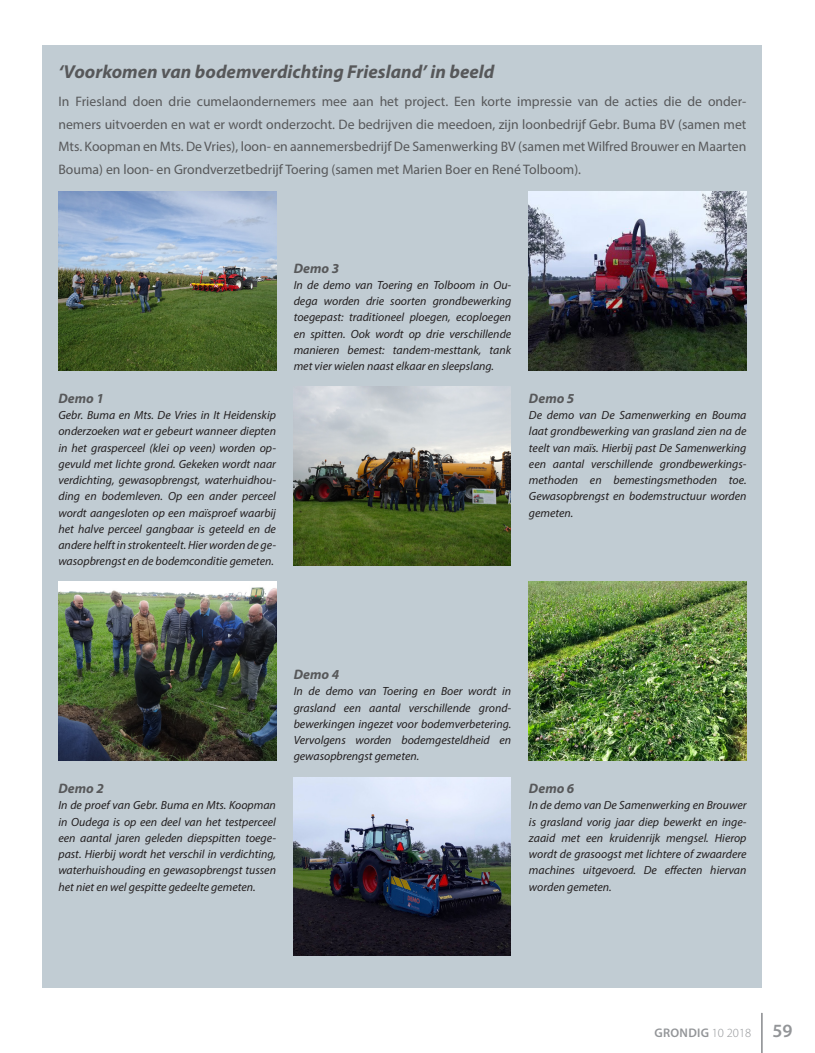
<style>
.page{position:relative;width:815px;height:1053px;background:#fff}
.page>*{position:absolute;margin:0;border:0;box-sizing:border-box;transform-origin:0 0}
.Kopje_kader{font:italic 700 18.75px "Myriad Pro";color:#57585a}
.t1{font:600 18.75px "Myriad Pro";color:#939598}
.Introtekst{font:13.75px/22.5px "Myriad Pro";color:#57585a;text-align:justify}
.Kopje_kader-2{font:italic 700 13.75px "Myriad Pro";color:#57585a}
.t2{font:600 12.5px "Myriad Pro";letter-spacing:.02em;color:#939598}
.Platte_tekst_kader{font:italic 11.88px/16.2px "Myriad Pro";color:#231f20;text-align:justify}
.s1{font-weight:300}
</style>
<div class="page">
<hr style="left:761px;top:1012px;width:1px;height:40px;background:#939598">
<div style="left:43px;top:175px;width:719px;height:813px;background:#c1ccd3"></div>
<img style="left:58px;top:191px;width:218px;height:179px">
<img style="left:529px;top:191px;width:217px;height:179px">
<img style="left:529px;top:581px;width:217px;height:179px">
<img style="left:293px;top:386px;width:218px;height:179px">
<img style="left:293px;top:777px;width:218px;height:178px">
<img style="left:58px;top:581px;width:218px;height:179px">
<div style="left:43px;top:45px;width:719px;height:137px;background:#c1ccd3"></div>
<p class="Kopje_kader" style="left:58px;top:59px;width:437px">‘Voorkomen van bodemverdichting Friesland’ in beeld</p>
<p class="Introtekst" style="left:58px;top:90px;width:690px">In Friesland doen drie cumelaondernemers mee aan het project. Een korte impressie van de acties die de onder&shy;nemers uitvoerden en wat er wordt onderzocht. De bedrijven die meedoen, zijn loonbedrijf Gebr. Buma BV (samen met Mts. Koopman en Mts. De Vries), loon- en aannemersbedrijf De Samenwerking BV (samen met Wilfred Brouwer en Maarten Bouma) en loon- en Grondverzetbedrijf Toering (samen met Marien Boer en René Tolboom).</p>
<p class="Kopje_kader-2" style="left:58px;top:389px;width:47px">Demo 1</p>
<p class="Platte_tekst_kader" style="left:58px;top:406px;width:219px">Gebr. Buma en Mts. De Vries in It Heidenskip onderzoeken wat er gebeurt wanneer diepten in het grasperceel (klei op veen) worden op&shy;gevuld met lichte grond. Gekeken wordt naar verdichting, gewasopbrengst, waterhuidhou&shy;ding en bodemleven. Op een ander perceel wordt aangesloten op een maïsproef waarbij het halve perceel gangbaar is geteeld en de andere helft in strokenteelt. Hier worden de ge&shy;wasopbrengst en de bodemconditie gemeten.</p>
<p class="Kopje_kader-2" style="left:294px;top:259px;width:47px">Demo 3</p>
<p class="Platte_tekst_kader" style="left:294px;top:276px;width:219px">In de demo van Toering en Tolboom in Ou&shy;dega worden drie soorten grondbewerking toegepast: traditioneel ploegen, ecoploegen en spitten. Ook wordt op drie verschillende manieren bemest: tandem-mesttank, tank met vier wielen naast elkaar en sleepslang.</p>
<p class="Kopje_kader-2" style="left:529px;top:389px;width:47px">Demo 5</p>
<p class="Platte_tekst_kader" style="left:529px;top:406px;width:219px">De demo van De Samenwerking en Bouma laat grondbewerking van grasland zien na de teelt van maïs. Hierbij past De Samenwerking een aantal verschillende grondbewerkings&shy;methoden en bemestingsmethoden toe.<br>Gewasopbrengst en bodemstructuur worden gemeten.</p>
<p class="Kopje_kader-2" style="left:58px;top:779px;width:47px">Demo 2</p>
<p class="Platte_tekst_kader" style="left:58px;top:796px;width:219px">In de proef van Gebr. Buma en Mts. Koopman in Oudega is op een deel van het testperceel een aantal jaren geleden diepspitten toege&shy;past. Hierbij wordt het verschil in verdichting, waterhuishouding en gewasopbrengst tussen het niet en wel gespitte gedeelte gemeten.</p>
<p class="Kopje_kader-2" style="left:294px;top:665px;width:47px">Demo 4</p>
<p class="Platte_tekst_kader" style="left:294px;top:683px;width:219px">In de demo van Toering en Boer wordt in grasland een aantal verschillende grond&shy;bewerkingen ingezet voor bodemverbetering.<br>Vervolgens worden bodemgesteldheid en gewasopbrengst gemeten.</p>
<p class="Kopje_kader-2" style="left:529px;top:779px;width:47px">Demo 6</p>
<p class="Platte_tekst_kader" style="left:529px;top:796px;width:219px">In de demo van De Samenwerking en Brouwer is grasland vorig jaar diep bewerkt en inge&shy;zaaid met een kruidenrijk mengsel. Hierop wordt de grasoogst met lichtere of zwaardere machines uitgevoerd. De effecten hiervan worden gemeten.</p>
<p class="t2" style="left:655px;top:1024px;width:98px">GRONDIG <span class="s1">10 2018</span></p>
<p class="t1" style="left:772px;top:1018px;width:22px">59</p>
</div>
